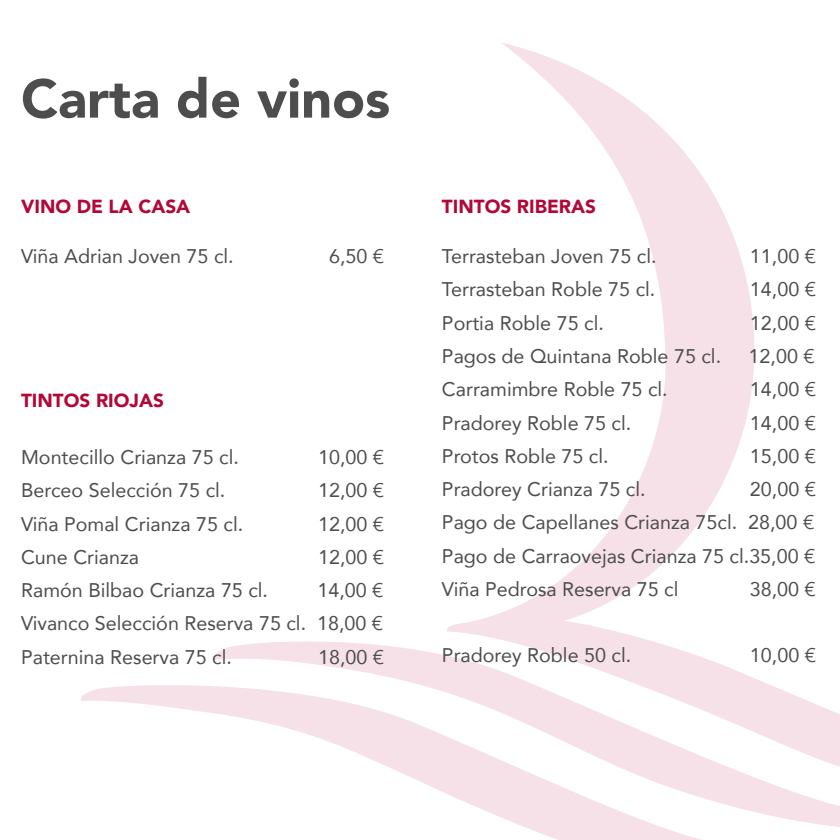
<style>
.page{position:relative;width:840px;height:840px;background:#fff}
.page>*{position:absolute;margin:0;border:0;box-sizing:border-box;transform-origin:0 0}
.t1{font:900 54px "Avenir";color:#4d4d4d}
.t2{font:19.6px/33.2px "Avenir";color:#4d4d4d;text-align:justify}
.t3{font:900 18.8px "Avenir";color:#b20838}
</style>
<div class="page">
<svg style="left:447px;top:43px;width:308px;height:598px"></svg>
<svg style="left:214px;top:641px;width:626px;height:186px;fill:#f8e9ed"></svg>
<svg style="left:81px;top:685px;width:626px;height:155px"></svg>
<h1 class="t1" style="left:21px;top:53px;width:371px">Carta de vinos</h1>
<p class="t3" style="left:21px;top:190px;width:171px">VINO DE LA CASA</p>
<p class="t2" style="left:21px;top:239px;width:214px">Viña Adrian Joven 75 cl.</p>
<p class="t2" style="left:329px;top:239px;width:57px">6,50 €</p>
<p class="t3" style="left:21px;top:385px;width:144px">TINTOS RIOJAS</p>
<p class="t2" style="left:21px;top:440px;width:219px">Montecillo Crianza 75 cl.</p>
<p class="t2" style="left:318px;top:440px;width:68px">10,00 €</p>
<p class="t2" style="left:21px;top:473px;width:206px">Berceo Selección 75 cl.</p>
<p class="t2" style="left:318px;top:473px;width:68px">12,00 €</p>
<p class="t2" style="left:21px;top:507px;width:224px">Viña Pomal Crianza 75 cl.</p>
<p class="t2" style="left:318px;top:507px;width:68px">12,00 €</p>
<p class="t2" style="left:21px;top:540px;width:120px">Cune Crianza</p>
<p class="t2" style="left:318px;top:540px;width:68px">12,00 €</p>
<p class="t2" style="left:21px;top:573px;width:249px">Ramón Bilbao Crianza 75 cl.</p>
<p class="t2" style="left:21px;top:573px;width:364px;text-indent:296px">14,00 € Vivanco Selección Reserva 75 cl. 18,00 € Paternina Reserva 75 cl.</p>
<p class="t2" style="left:318px;top:640px;width:68px">18,00 €</p>
<p class="t3" style="left:442px;top:190px;width:156px">TINTOS RIBERAS</p>
<p class="t2" style="left:442px;top:239px;width:216px">Terrasteban Joven 75 cl.</p>
<p class="t2" style="left:750px;top:239px;width:68px">11,00 €</p>
<p class="t2" style="left:442px;top:272px;width:215px">Terrasteban Roble 75 cl.</p>
<p class="t2" style="left:750px;top:272px;width:68px">14,00 €</p>
<p class="t2" style="left:442px;top:306px;width:163px">Portia Roble 75 cl.</p>
<p class="t2" style="left:750px;top:306px;width:68px">12,00 €</p>
<p class="t2" style="left:442px;top:339px;width:281px">Pagos de Quintana Roble 75 cl.</p>
<p class="t2" style="left:749px;top:339px;width:68px">12,00 €</p>
<p class="t2" style="left:442px;top:372px;width:227px">Carramimbre Roble 75 cl.</p>
<p class="t2" style="left:750px;top:372px;width:68px">14,00 €</p>
<p class="t2" style="left:442px;top:406px;width:191px">Pradorey Roble 75 cl.</p>
<p class="t2" style="left:750px;top:406px;width:68px">14,00 €</p>
<p class="t2" style="left:442px;top:439px;width:168px">Protos Roble 75 cl.</p>
<p class="t2" style="left:750px;top:439px;width:68px">15,00 €</p>
<p class="t2" style="left:442px;top:472px;width:205px">Pradorey Crianza 75 cl.</p>
<p class="t2" style="left:442px;top:472px;width:376px;text-indent:308px">20,00 € Pago de Capellanes Crianza 75cl. 28,00 € Pago de Carraovejas Crianza 75 cl.35,00 € Viña Pedrosa Reserva 75 cl</p>
<p class="t2" style="left:750px;top:572px;width:68px">38,00 €</p>
<p class="t2" style="left:442px;top:638px;width:191px">Pradorey Roble 50 cl.</p>
<p class="t2" style="left:750px;top:638px;width:68px">10,00 €</p>
</div>
